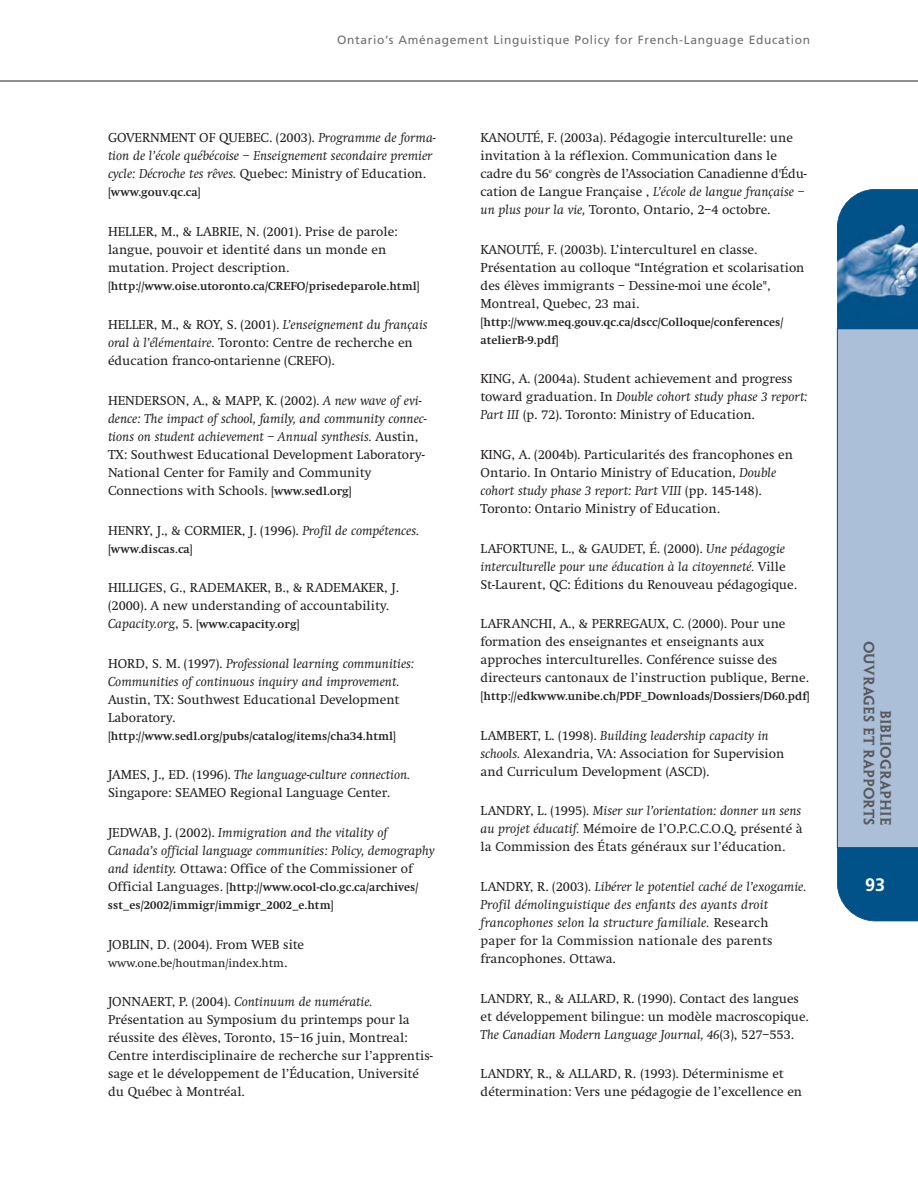
<style>
.page{position:relative;width:918px;height:1188px;background:#fff}
.page>*{position:absolute;margin:0;border:0;box-sizing:border-box;transform-origin:0 0}
.t1{font:700 18px "Frutiger";color:#fff}
.t2{font:13.5px/18px "Swift EF";color:#231f20}
.t3{font:italic 13.5px/18px "Swift EF";color:#231f20}
.t4{font:13.5px/16.5px "Penumbra MM 585 1000";color:#58595b;text-align:right}
.t5{font:700 12px/18px "Swift EF";letter-spacing:.01em;color:#231f20}
.t6{font:12px "Frutiger";letter-spacing:.055em;color:#6d6e70}
.t7{font:12px "Swift EF";color:#231f20}
.s1{font-style:normal}
.s2{font-style:italic}
.s3{font-weight:700;font-size:12px}
.s4{font-weight:400;font-style:italic;font-size:13.5px}
.s5{font-weight:400;font-size:13.5px}
.s6{font-size:13.5px}
</style>
<div class="page">
<hr style="left:0;top:81px;width:918px;height:1px;background:#231f20">
<svg style="left:837px;top:189px;width:81px;height:732px;background:#115d8f"></svg>
<img style="left:837px;top:224px;width:81px;height:94px">
<div style="left:837px;top:328px;width:81px;height:520px;background:#abbfd9"></div>
<p class="t6" style="left:337px;top:35px;width:474px">Ontario’s Aménagement Linguistique Policy for French-Language Education</p>
<p class="t3" style="left:108px;top:130px;width:329px"><span class="s1">GOVERNMENT OF QUEBEC. (2003).</span> Programme de forma&shy;tion de l’école québécoise – Enseignement secondaire premier cycle: Décroche tes rêves. <span class="s1">Quebec: Ministry of Education.</span></p>
<p class="t5" style="left:108px;top:184px;width:94px">[www.gouv.qc.ca]</p>
<p class="t2" style="left:108px;top:223px;width:291px">HELLER, M., &amp; LABRIE, N. (2001). Prise de parole: langue, pouvoir et identité dans un monde en mutation. Project description.</p>
<p class="t5" style="left:108px;top:278px;width:313px">[http://www.oise.utoronto.ca/CREFO/prisedeparole.html]</p>
<p class="t2" style="left:108px;top:317px;width:321px">HELLER, M., &amp; ROY, S. (2001). <span class="s2">L’enseignement du français oral à l’élémentaire.</span> Toronto: Centre de recherche en éducation franco-ontarienne (CREFO).</p>
<p class="t2" style="left:108px;top:393px;width:320px">HENDERSON, A., &amp; MAPP, K. (2002). <span class="s2">A new wave of evi&shy;dence: The impact of school, family, and community connec&shy;tions on student achievement – Annual synthesis.</span> Austin, TX: Southwest Educational Development Laboratory-National Center for Family and Community Connections with Schools. <span class="s3">[www.sedl.org]</span></p>
<p class="t2" style="left:108px;top:522px;width:313px">HENRY, J., &amp; CORMIER, J. (1996). <span class="s2">Profil de compétences.</span></p>
<p class="t5" style="left:108px;top:541px;width:86px">[www.discas.ca]</p>
<p class="t2" style="left:108px;top:580px;width:292px">HILLIGES, G., RADEMAKER, B., &amp; RADEMAKER, J. (2000). A new understanding of accountability.</p>
<p class="t5" style="left:108px;top:616px;width:193px"><span class="s4">Capacity.org</span><span class="s5">, 5.</span> [www.capacity.org]</p>
<p class="t3" style="left:108px;top:655px;width:308px"><span class="s1">HORD, S. M. (1997).</span> Professional learning communities:<br>Communities of continuous inquiry and improvement.</p>
<p class="t2" style="left:108px;top:691px;width:293px">Austin, TX: Southwest Educational Development<br>Laboratory.</p>
<p class="t5" style="left:108px;top:728px;width:290px">[http://www.sedl.org/pubs/catalog/items/cha34.html]</p>
<p class="t2" style="left:108px;top:767px;width:304px">JAMES, J., ED. (1996). <span class="s2">The language-culture connection.<br></span>Singapore: SEAMEO Regional Language Center.</p>
<p class="t3" style="left:108px;top:825px;width:328px"><span class="s1">JEDWAB, J. (2002).</span> Immigration and the vitality of<br>Canada’s official language communities: Policy, demography and identity. <span class="s1">Ottawa: Office of the Commissioner of</span></p>
<p class="t5" style="left:108px;top:879px;width:312px"><span class="s5">Official Languages.</span> [http://www.ocol-clo.gc.ca/archives/ sst_es/2002/immigr/immigr_2002_e.htm]</p>
<p class="t2" style="left:108px;top:936px;width:198px">JOBLIN, D. (2004). From WEB site</p>
<p class="t7" style="left:108px;top:958px;width:181px">www.one.be/houtman/index.htm<span class="s6">.</span></p>
<p class="t2" style="left:108px;top:994px;width:326px">JONNAERT, P. (2004). <span class="s2">Continuum de numératie.<br></span>Présentation au Symposium du printemps pour la réussite des élèves, Toronto, 15–16 juin, Montreal:<br>Centre interdisciplinaire de recherche sur l’apprentis&shy;sage et le développement de l’Éducation, Université du Québec à Montréal.</p>
<p class="t2" style="left:481px;top:130px;width:328px">KANOUTÉ, F. (2003a). Pédagogie interculturelle: une invitation à la réflexion. Communication dans le cadre du 56<sup>e</sup> congrès de l’Association Canadienne d'Édu&shy;cation de Langue Française , <span class="s2">L’école de langue française – un plus pour la vie,</span> Toronto, Ontario, 2–4 octobre.</p>
<p class="t2" style="left:481px;top:241px;width:326px">KANOUTÉ, F. (2003b). L’interculturel en classe.<br>Présentation au colloque “Intégration et scolarisation des élèves immigrants – Dessine-moi une école", Montreal, Quebec, 23 mai.</p>
<p class="t5" style="left:481px;top:314px;width:304px">[http://www.meq.gouv.qc.ca/dscc/Colloque/conferences/ atelierB-9.pdf]</p>
<p class="t2" style="left:481px;top:371px;width:329px">KING, A. (2004a). Student achievement and progress toward graduation. In <span class="s2">Double cohort study phase 3 report:<br>Part III</span> (p. 72). Toronto: Ministry of Education.</p>
<p class="t2" style="left:481px;top:447px;width:314px">KING, A. (2004b). Particularités des francophones en Ontario. In Ontario Ministry of Education, <span class="s2">Double cohort study phase 3 report: Part VIII</span> (pp. 145-148).<br>Toronto: Ontario Ministry of Education.</p>
<p class="t2" style="left:481px;top:540px;width:318px">LAFORTUNE, L., &amp; GAUDET, É. (2000). <span class="s2">Une pédagogie interculturelle pour une éducation à la citoyenneté.</span> Ville<br>St-Laurent, QC: Éditions du Renouveau pédagogique.</p>
<p class="t2" style="left:481px;top:616px;width:330px">LAFRANCHI, A., &amp; PERREGAUX, C. (2000). Pour une formation des enseignantes et enseignants aux approches interculturelles. Conférence suisse des directeurs cantonaux de l’instruction publique, Berne.</p>
<p class="t5" style="left:481px;top:688px;width:331px">[http://edkwww.unibe.ch/PDF_Downloads/Dossiers/D60.pdf]</p>
<p class="t2" style="left:481px;top:727px;width:305px">LAMBERT, L. (1998). <span class="s2">Building leadership capacity in schools.</span> Alexandria, VA: Association for Supervision and Curriculum Development (ASCD).</p>
<p class="t2" style="left:481px;top:803px;width:324px;text-align:justify">LANDRY, L. (1995). <span class="s2">Miser sur l’orientation: donner un sens au projet éducatif.</span> Mémoire de l’O.P.C.C.O.Q. présenté à la Commission des États généraux sur l’éducation.</p>
<p class="t3" style="left:481px;top:879px;width:327px"><span class="s1">LANDRY, R. (2003).</span> Libérer le potentiel caché de l’exogamie.<br>Profil démolinguistique des enfants des ayants droit francophones selon la structure familiale. <span class="s1">Research paper for la Commission nationale des parents francophones. Ottawa.</span></p>
<p class="t2" style="left:481px;top:990px;width:330px">LANDRY, R., &amp; ALLARD, R. (1990). Contact des langues et développement bilingue: un modèle macroscopique.<br><span class="s2">The Canadian Modern Language Journal, 46</span>(3), 527–553.</p>
<p class="t2" style="left:481px;top:1066px;width:323px">LANDRY, R., &amp; ALLARD, R. (1993). Déterminisme et détermination: Vers une pédagogie de l’excellence en</p>
<p class="t4" style="left:893px;top:641px;width:186px;rotate:90deg">BIBLIOGRAPHIE<br>Ouvrages et rapports</p>
<h1 class="t1" style="left:865px;top:877px;width:22px">93</h1>
</div>
